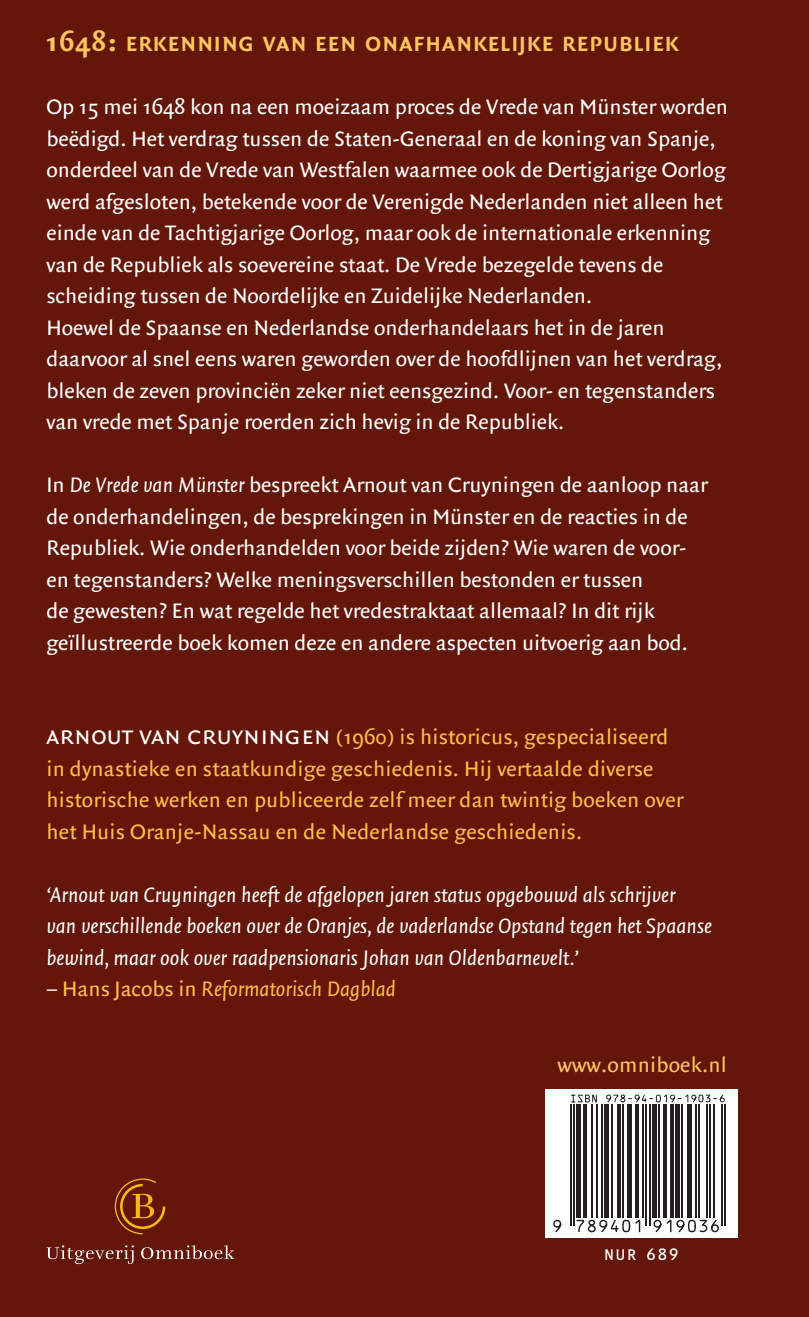
<style>
.page{position:relative;width:809px;height:1317px;background:#641609}
.page>*{position:absolute;margin:0;border:0;box-sizing:border-box;transform-origin:0 0}
.t1{font:22.5px/31.5px "Quadraat Sans";color:#fff}
.t2{font:22.5px/31.5px "Quadraat Sans";letter-spacing:.01em;color:#fdbe4c}
.t3{font:italic 22.5px/31.5px "Quadraat Sans";color:#fff}
.t4{font:italic 22.5px "Quadraat Sans";color:#fdbe4c}
.t5{font:22.5px "Quadraat Sans";letter-spacing:.01em;color:#fec563}
.t6{font:700 22.05px "Quadraat Sans";letter-spacing:.07em;color:#fec563}
.t7{font:15.75px "OCRB";color:#fff}
.s1{font-size:29.25px}
.s2{font-size:31.5px}
.s3{font-style:italic}
.s4{font-family:"Quadraat Sans Small Caps";font-size:27px;color:#fff}
.s5{font-style:normal;color:#fff}
.s6{font-style:normal}
</style>
<div class="page">
<svg style="left:46px;top:1245px;width:188px;height:19px"></svg>
<svg style="left:114px;top:1178px;width:52px;height:57px"></svg>
<div style="left:545px;top:1089px;width:192px;height:148px;background:#fff"></div>
<svg style="left:571px;top:1104px;width:152px;height:122px"></svg>
<hr style="left:570px;top:1104px;width:1px;height:122px;background:#231f20">
<hr style="left:573px;top:1104px;width:2px;height:122px;background:#231f20">
<div style="left:576px;top:1104px;width:5px;height:114px;background:#231f20"></div>
<hr style="left:583px;top:1104px;width:3px;height:114px;background:#231f20">
<hr style="left:591px;top:1104px;width:2px;height:114px;background:#231f20">
<hr style="left:596px;top:1104px;width:2px;height:114px;background:#231f20">
<hr style="left:601px;top:1104px;width:1px;height:114px;background:#231f20">
<div style="left:604px;top:1104px;width:5px;height:114px;background:#231f20"></div>
<hr style="left:611px;top:1104px;width:1px;height:114px;background:#231f20">
<hr style="left:617px;top:1104px;width:3px;height:114px;background:#231f20">
<hr style="left:622px;top:1104px;width:2px;height:114px;background:#231f20">
<div style="left:627px;top:1104px;width:5px;height:114px;background:#231f20"></div>
<hr style="left:635px;top:1104px;width:4px;height:114px;background:#231f20">
<hr style="left:642px;top:1104px;width:1px;height:114px;background:#231f20">
<hr style="left:645px;top:1104px;width:2px;height:122px;background:#231f20">
<hr style="left:648px;top:1104px;width:2px;height:122px;background:#231f20">
<div style="left:652px;top:1104px;width:5px;height:114px;background:#231f20"></div>
<hr style="left:658px;top:1104px;width:2px;height:114px;background:#231f20">
<hr style="left:663px;top:1104px;width:3px;height:114px;background:#231f20">
<hr style="left:670px;top:1104px;width:3px;height:114px;background:#231f20">
<div style="left:675px;top:1104px;width:5px;height:114px;background:#231f20"></div>
<hr style="left:681px;top:1104px;width:2px;height:114px;background:#231f20">
<div style="left:686px;top:1104px;width:5px;height:114px;background:#231f20"></div>
<hr style="left:694px;top:1104px;width:2px;height:114px;background:#231f20">
<hr style="left:698px;top:1104px;width:1px;height:114px;background:#231f20">
<hr style="left:706px;top:1104px;width:2px;height:114px;background:#231f20">
<hr style="left:709px;top:1104px;width:2px;height:114px;background:#231f20">
<hr style="left:712px;top:1104px;width:2px;height:114px;background:#231f20">
<hr style="left:721px;top:1104px;width:1px;height:122px;background:#231f20">
<hr style="left:724px;top:1104px;width:2px;height:122px;background:#231f20">
<svg style="left:553px;top:1218px;width:166px;height:15px"></svg>
<svg style="left:571px;top:1094px;width:154px;height:9px"></svg>
<p class="t6" style="left:46px;top:32px;width:633px"><span class="s1">1648</span><span class="s2">:</span> ERKENNING VAN EEN ONAFHANKELIJKE REPUBLIEK</p>
<p class="t1" style="left:46px;top:91px;width:683px">Op 15 mei 1648 kon na een moeizaam proces de Vrede van Münster worden beëdigd. Het verdrag tussen de Staten-Generaal en de koning van Spanje, onderdeel van de Vrede van Westfalen waarmee ook de Dertigjarige Oorlog werd afgesloten, betekende voor de Verenigde Nederlanden niet alleen het einde van de Tachtigjarige Oorlog, maar ook de internationale erkenning van de Republiek als soevereine staat. De Vrede bezegelde tevens de scheiding tussen de Noordelijke en Zuidelijke Nederlanden.<br>Hoewel de Spaanse en Nederlandse onderhandelaars het in de jaren daarvoor al snel eens waren geworden over de hoofdlijnen van het verdrag, bleken de zeven provinciën zeker niet eensgezind. Voor- en tegenstanders van vrede met Spanje roerden zich hevig in de Republiek.</p>
<p class="t1" style="left:46px;top:469px;width:662px">In <span class="s3">De Vrede van Münster</span> bespreekt Arnout van Cruyningen de aanloop naar de onderhandelingen, de besprekingen in Münster en de reacties in de Republiek. Wie onderhandelden voor beide zijden? Wie waren de voor&shy;en tegenstanders? Welke meningsverschillen bestonden er tussen<br>de gewesten? En wat regelde het vredestraktaat allemaal? In dit rijk geïllustreerde boek komen deze en andere aspecten uitvoerig aan bod.</p>
<p class="t2" style="left:46px;top:721px;width:638px"><span class="s4">arnout van cruyningen</span> (1960) is historicus, gespecialiseerd in dynastieke en staatkundige geschiedenis. Hij vertaalde diverse historische werken en publiceerde zelf meer dan twintig boeken over het Huis Oranje-Nassau en de Nederlandse geschiedenis.</p>
<p class="t3" style="left:46px;top:879px;width:667px">‘Arnout van Cruyningen heeft de afgelopen jaren status opgebouwd als schrijver<br>van verschillende boeken over de Oranjes, de vaderlandse Opstand tegen het Spaanse bewind, maar ook over raadpensionaris Johan van Oldenbarnevelt.’</p>
<p class="t4" style="left:46px;top:977px;width:351px"><span class="s5">–</span> <span class="s6">Hans Jacobs in</span> Reformatorisch Dagblad</p>
<p class="t5" style="left:557px;top:1052px;width:171px">www.omniboek.nl</p>
<p class="t7" style="left:603px;top:1246px;width:78px">NUR 689</p>
</div>
